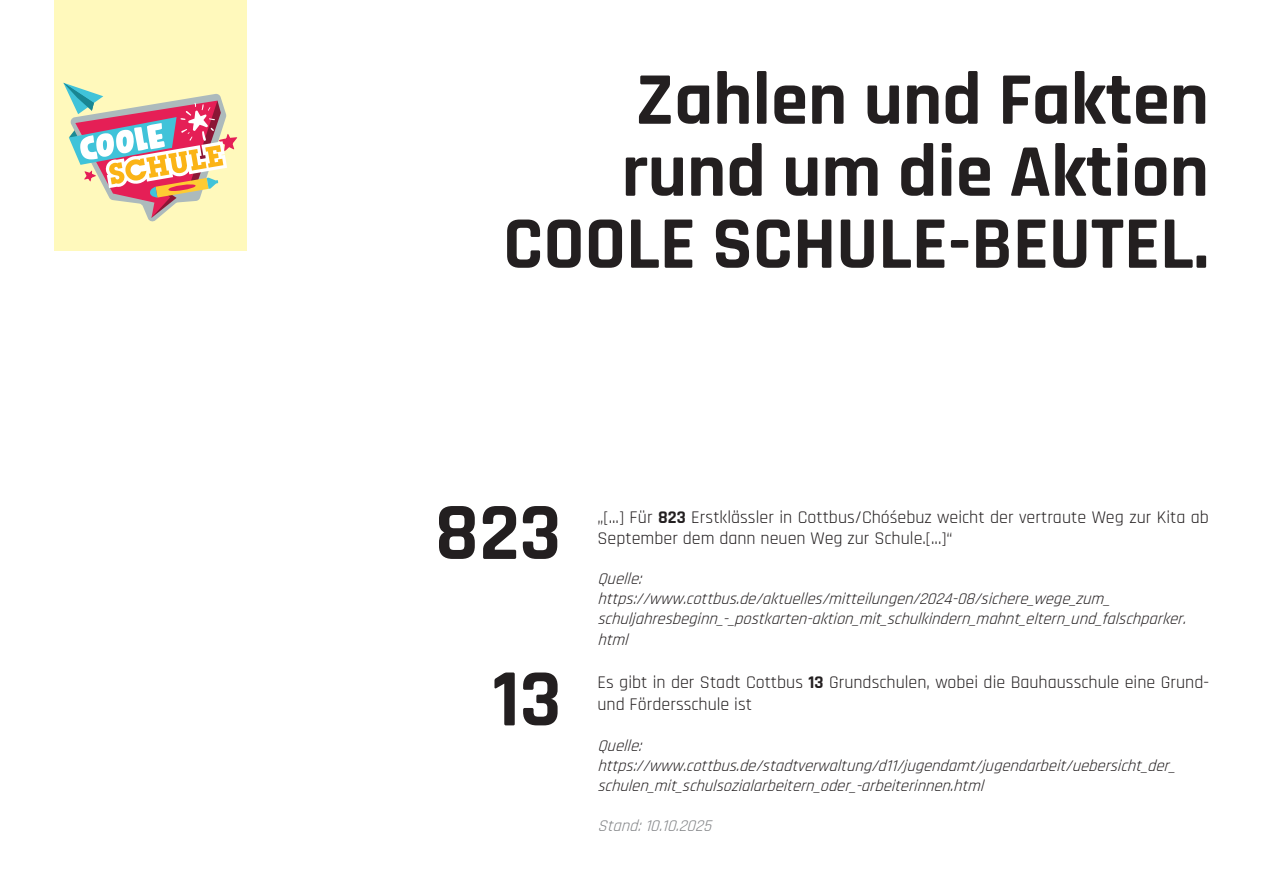
<style>
.page{position:relative;width:1263px;height:893px;background:#fff}
.page>*{position:absolute;margin:0;border:0;box-sizing:border-box;transform-origin:0 0}
.t1{font:700 75px/72px "Rajdhani";color:#231f20;text-align:right}
.t2{font:18px/21.6px "Rajdhani";color:#231f20}
.t3{font:italic 16.5px/19.8px "Rajdhani";color:#231f20}
.t4{font:italic 16.5px "Rajdhani";color:#808285}
.s1{font-weight:700}
</style>
<div class="page">
<div style="left:54px;top:0;width:192px;height:250px;background:#fff9bc"></div>
<svg style="left:63px;top:83px;width:175px;height:139px"></svg>
<svg style="left:439px;top:506px;width:118px;height:53px"></svg>
<svg style="left:494px;top:672px;width:64px;height:53px"></svg>
<h1 class="t1" style="left:503px;top:66px;width:707px">Zahlen und Fakten rund um die Aktion<br>COOLE SCHULE-BEUTEL.</h1>
<p class="t2" style="left:597px;top:507px;width:613px">„[...] Für <span class="s1">823</span> Erstklässler in Cottbus/Chóśebuz weicht der vertraute Weg zur Kita ab<br>September dem dann neuen Weg zur Schule.[...]“</p>
<p class="t3" style="left:597px;top:569px;width:595px">Quelle:<br>https://www.cottbus.de/aktuelles/mitteilungen/2024-08/sichere_wege_zum_ schuljahresbeginn_-_postkarten-aktion_mit_schulkindern_mahnt_eltern_und_falschparker.</p>
<p class="t3" style="left:597px;top:630px;width:37px">html</p>
<p class="t2" style="left:597px;top:672px;width:613px">Es gibt in der Stadt Cottbus <span class="s1">13</span> Grundschulen, wobei die Bauhausschule eine Grund&shy;und Fördersschule ist</p>
<p class="t3" style="left:597px;top:737px;width:584px">Quelle: https://www.cottbus.de/stadtverwaltung/d11/jugendamt/jugendarbeit/uebersicht_der_ schulen_mit_schulsozialarbeitern_oder_-arbeiterinnen.html</p>
<p class="t4" style="left:597px;top:816px;width:120px">Stand:10.10.2025</p>
</div>
